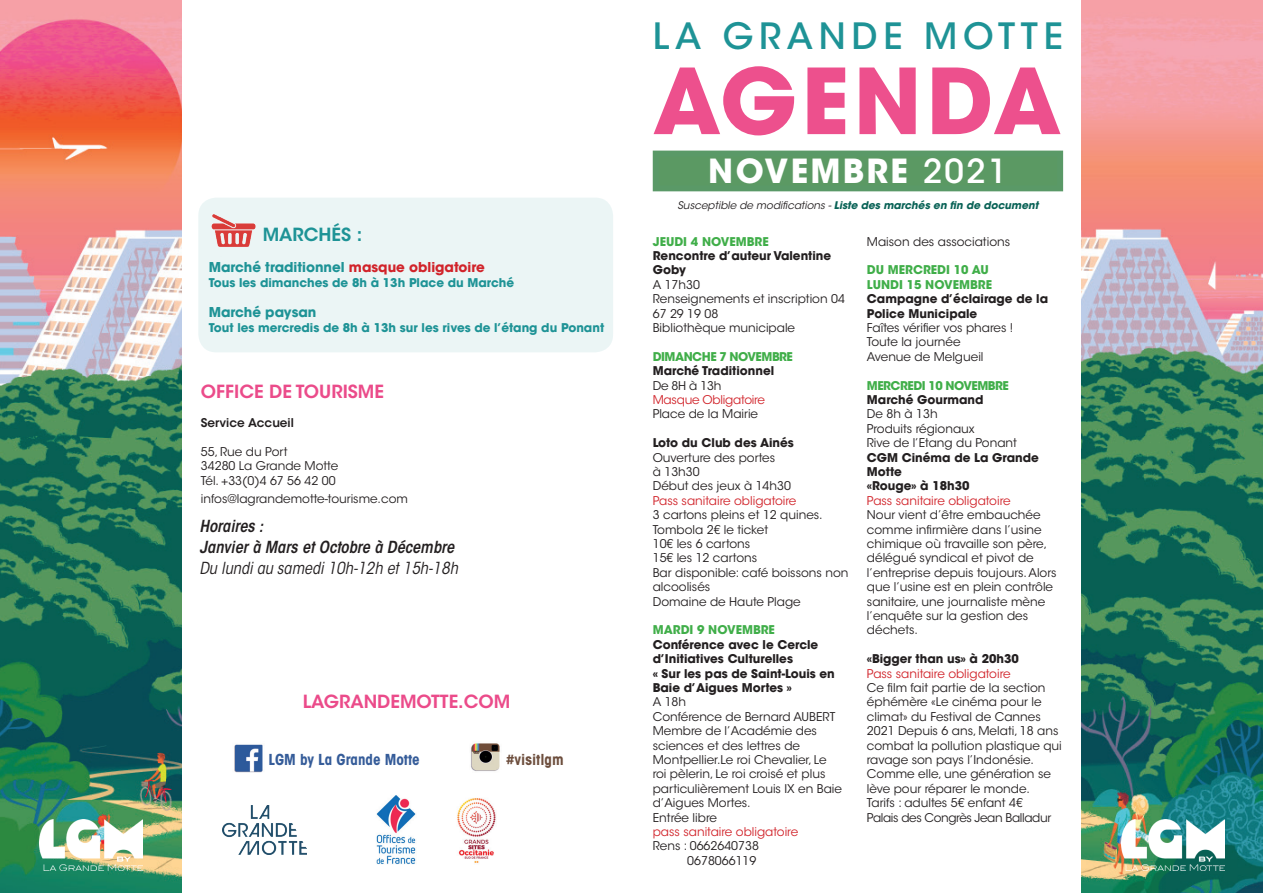
<style>
.page{position:relative;width:1263px;height:893px;background:#fff}
.page>*{position:absolute;margin:0;border:0;box-sizing:border-box;transform-origin:0 0}
.t1{font:700 90px "ITC Avant Garde Std";letter-spacing:.05em;color:#ed508d}
.t2{font:500 36px "ITC Avant Garde Std";letter-spacing:.16em;color:#1e9396}
.t3{font:700 33px "ITC Avant Garde Std";letter-spacing:.07em;color:#fff}
.t4{font:600 18px "ITC Avant Garde Std";color:#eb4b8a}
.t5{font:600 18px "ITC Avant Garde Std";color:#1e9396}
.t6{font:italic 600 condensed 16.5px/21px "ITC Avant Garde Std";color:#231f20}
.t7{font:italic condensed 16.5px "ITC Avant Garde Std";color:#231f20}
.t8{font:700 condensed 15px "ITC Avant Garde Std";color:#355c99}
.t9{font:700 condensed 15px "ITC Avant Garde Std";color:#6d4e3d}
.t10{font:700 13.5px "ITC Avant Garde Std";color:#1e9396}
.t11{font:12px/14.4px "ITC Avant Garde Std";color:#231f20}
.t12{font:700 12px/14.4px "ITC Avant Garde Std";color:#231f20}
.t13{font:12px "ITC Avant Garde Std";color:#d1232a}
.t14{font:700 12px "ITC Avant Garde Std";color:#1e9396}
.t15{font:700 12px/14.4px "ITC Avant Garde Std";color:#40ae49}
.t16{font:700 12px "ITC Avant Garde Std";letter-spacing:-.04em;color:#40ae49}
.t17{font:12px "ITC Avant Garde Std";letter-spacing:-.02em;color:#d1232a}
.t18{font:600 12px "ITC Avant Garde Std";color:#231f20}
.t19{font:italic 700 10.5px "ITC Avant Garde Std";color:#096256}
.s1{color:#d1232a}
.s2{font-weight:500}
.s3{font-weight:400;color:#231f20}
</style>
<div class="page">
<img style="left:1081px;top:0;width:182px;height:893px">
<img style="left:0;top:0;width:182px;height:893px">
<img style="left:1121px;top:819px;width:103px;height:51px">
<div style="left:656px;top:154px;width:404px;height:34px;background:#5b9963"></div>
<div style="left:653px;top:151px;width:410px;height:40px;border:6px solid #5a9967"></div>
<img style="left:40px;top:819px;width:102px;height:51px">
<img style="left:234px;top:744px;width:29px;height:29px">
<img style="left:471px;top:743px;width:29px;height:28px">
<img style="left:457px;top:798px;width:39px;height:65px">
<img style="left:376px;top:795px;width:40px;height:70px">
<div style="left:198px;top:198px;width:415px;height:154px;background:#ebf5f5;border-radius:18px"></div>
<img style="left:211px;top:214px;width:45px;height:33px">
<img style="left:223px;top:805px;width:83px;height:49px">
<h3 class="t5" style="left:263px;top:223px;width:101px">MARCHÉS :</h3>
<p class="t10" style="left:209px;top:259px;width:278px">Marché traditionnel <span class="s1">masque obligatoire</span></p>
<p class="t14" style="left:209px;top:275px;width:307px">Tous les dimanches de 8h à 13h Place du Marché</p>
<p class="t10" style="left:209px;top:304px;width:109px">Marché paysan</p>
<p class="t14" style="left:209px;top:320px;width:397px">Tout les mercredis de 8h à 13h sur les rives de l’étang du Ponant</p>
<h3 class="t4" style="left:201px;top:380px;width:185px">OFFICE DE TOURISME</h3>
<p class="t18" style="left:201px;top:415px;width:94px">Service Accueil</p>
<p class="t11" style="left:201px;top:445px;width:139px">55, Rue du Port<br>34280 La Grande Motte<br>Tél. +33(0)4 67 56 42 00</p>
<p class="t11" style="left:201px;top:491px;width:208px">infos@lagrandemotte-tourisme.com</p>
<h3 class="t6" style="left:199px;top:515px;width:256px">Horaires :<br>Janvier à Mars et Octobre à Décembre</h3>
<h3 class="t7" style="left:199px;top:558px;width:260px">Du lundi au samedi 10h-12h et 15h-18h</h3>
<h3 class="t4" style="left:303px;top:690px;width:209px">LAGRANDEMOTTE.COM</h3>
<p class="t8" style="left:268px;top:750px;width:153px">LGM by La Grande Motte</p>
<p class="t9" style="left:506px;top:750px;width:59px">#visitlgm</p>
<h2 class="t2" style="left:653px;top:13px;width:412px">LA GRANDE MOTTE</h2>
<h1 class="t1" style="left:653px;top:43px;width:410px">AGENDA</h1>
<h3 class="t3" style="left:708px;top:150px;width:301px">NOVEMBRE <span class="s2">2021</span></h3>
<p class="t19" style="left:677px;top:198px;width:363px"><span class="s3">Susceptible de modifications -</span> Liste des marchés en fin de document</p>
<p class="t15" style="left:653px;top:234px;width:117px">JEUDI 4 NOVEMBRE</p>
<p class="t12" style="left:653px;top:248px;width:180px">Rencontre d’auteur Valentine<br>Goby</p>
<p class="t11" style="left:653px;top:277px;width:194px">A 17h30<br>Renseignements et inscription 04<br>67 29 19 08<br>Bibliothèque municipale</p>
<p class="t16" style="left:653px;top:349px;width:142px">DIMANCHE 7 NOVEMBRE</p>
<p class="t12" style="left:653px;top:363px;width:123px">Marché Traditionnel</p>
<p class="t11" style="left:653px;top:378px;width:70px">De 8H à 13h</p>
<p class="t17" style="left:653px;top:392px;width:114px">Masque Obligatoire</p>
<p class="t11" style="left:653px;top:407px;width:107px">Place de la Mairie</p>
<p class="t12" style="left:653px;top:435px;width:143px">Loto du Club des Ainés</p>
<p class="t11" style="left:653px;top:450px;width:140px">Ouverture des portes<br>à 13h30<br>Début des jeux à 14h30</p>
<p class="t13" style="left:653px;top:493px;width:145px">Pass sanitaire obligatoire</p>
<p class="t11" style="left:653px;top:508px;width:197px">3 cartons pleins et 12 quines.<br>Tombola 2€ le ticket<br>10€ les 6 cartons<br>15€ les 12 cartons<br>Bar disponible: café boissons non alcoolisés<br>Domaine de Haute Plage</p>
<p class="t15" style="left:653px;top:623px;width:124px">MARDI 9 NOVEMBRE</p>
<p class="t12" style="left:653px;top:637px;width:184px">Conférence avec le Cercle d’Initiatives Culturelles<br>« Sur les pas de Saint-Louis en<br>Baie d’Aigues Mortes »</p>
<p class="t11" style="left:653px;top:695px;width:191px">A 18h<br>Conférence de Bernard AUBERT<br>Membre de l’Académie des sciences et des lettres de<br>Montpellier.Le roi Chevalier, Le roi pèlerin, Le roi croisé et plus particulièrement Louis IX en Baie d’Aigues Mortes.<br>Entrée libre</p>
<p class="t13" style="left:653px;top:824px;width:147px">pass sanitaire obligatoire</p>
<p class="t11" style="left:653px;top:839px;width:108px;text-align:right">Rens : 0662640738<br>0678066119</p>
<p class="t11" style="left:867px;top:234px;width:145px">Maison des associations</p>
<p class="t15" style="left:867px;top:263px;width:127px">DU MERCREDI 10 AU<br>LUNDI 15 NOVEMBRE</p>
<p class="t12" style="left:867px;top:291px;width:183px">Campagne d’éclairage de la<br>Police Municipale</p>
<p class="t11" style="left:867px;top:321px;width:148px">Faîtes vérifier vos phares !<br>Toute la journée<br>Avenue de Melgueil</p>
<p class="t16" style="left:867px;top:377px;width:143px">MERCREDI 10 NOVEMBRE</p>
<p class="t12" style="left:867px;top:392px;width:118px">Marché Gourmand</p>
<p class="t11" style="left:867px;top:407px;width:152px">De 8h à 13h<br>Produits régionaux<br>Rive de l’Etang du Ponant</p>
<p class="t12" style="left:867px;top:450px;width:173px">CGM Cinéma de La Grande<br>Motte<br>«Rouge» à 18h30</p>
<p class="t13" style="left:867px;top:493px;width:145px">Pass sanitaire obligatoire</p>
<p class="t11" style="left:867px;top:508px;width:191px">Nour vient d’être embauchée comme infirmière dans l’usine chimique où travaille son père, délégué syndical et pivot de l’entreprise depuis toujours. Alors que l’usine est en plein contrôle sanitaire, une journaliste mène l’enquête sur la gestion des déchets.</p>
<p class="t12" style="left:867px;top:652px;width:154px">«Bigger than us» à 20h30</p>
<p class="t13" style="left:867px;top:666px;width:145px">Pass sanitaire obligatoire</p>
<p class="t11" style="left:867px;top:681px;width:196px">Ce film fait partie de la section éphémère «Le cinéma pour le climat» du Festival de Cannes<br>2021 Depuis 6 ans, Melati, 18 ans combat la pollution plastique qui ravage son pays l’Indonésie.<br>Comme elle, une génération se lève pour réparer le monde.<br>Tarifs : adultes 5€ enfant 4€<br>Palais des Congrès Jean Balladur</p>
</div>
